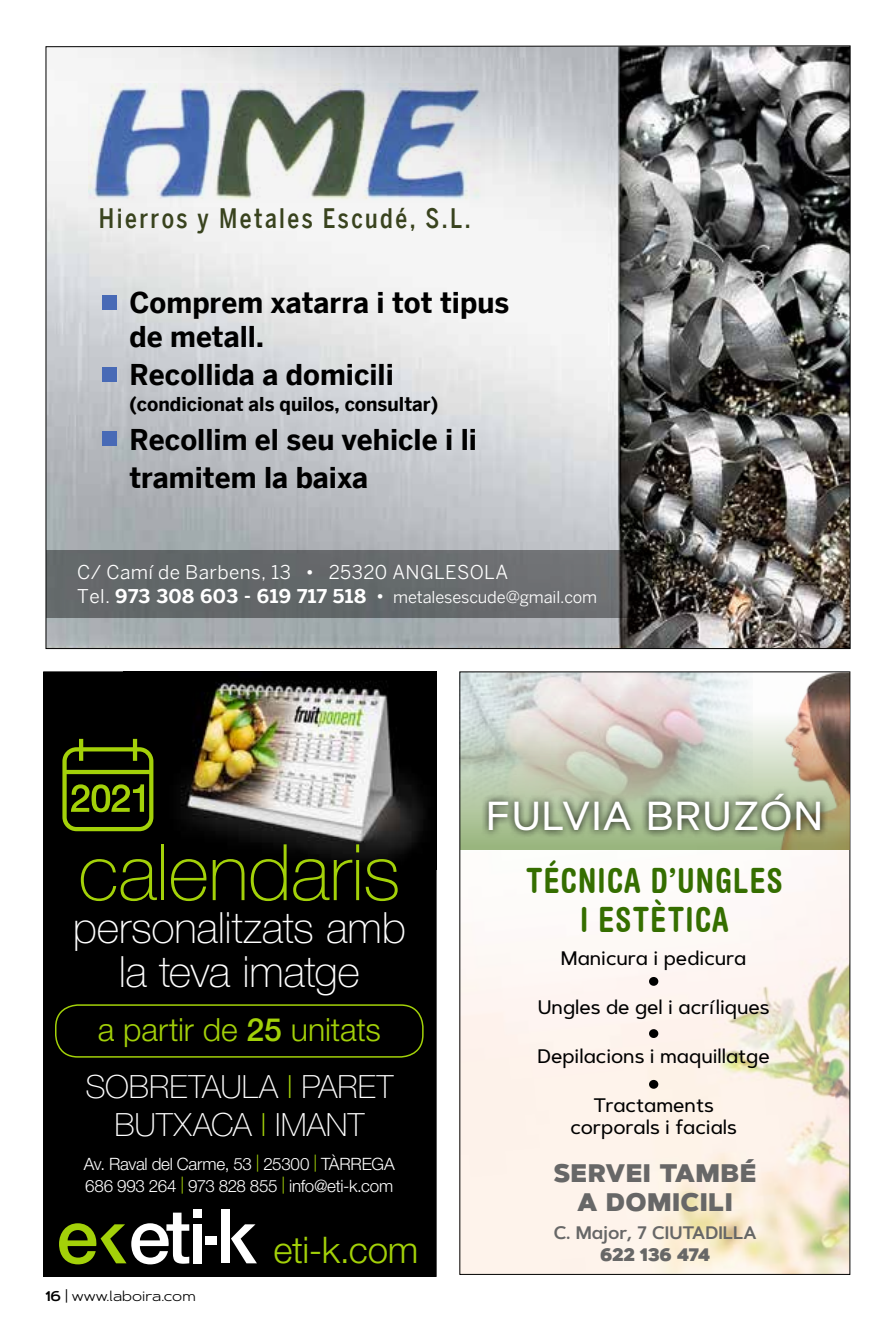
<style>
.page{position:relative;width:896px;height:1333px;background:#fff}
.page>*{position:absolute;margin:0;border:0;box-sizing:border-box;transform-origin:0 0}
.t1{font:100 78px "Helvetica Neue LT Std";letter-spacing:-.01em;color:#a3d109}
.t2{font:100 43.2px/44px "Helvetica Neue LT Std";letter-spacing:-.005em;color:#fff;text-align:center}
.t3{font:500 40.4px "Artegra Sans Alt";letter-spacing:.04em;color:#fff}
.t4{font:300 36.8px "Helvetica Neue LT Std";letter-spacing:-.005em;color:#a3d109}
.t5{font:700 condensed 34.2px/39.4px "Context Rounded Condensed S Si";letter-spacing:.04em;color:#356e00;text-align:center;scale:.93 1}
.t6{font:300 32px/57.4px "Helvetica Neue LT Std";letter-spacing:-.005em;color:#a3d109;text-align:center}
.t7{font:100 32px "Helvetica Neue LT Std";letter-spacing:.005em;color:#fff}
.t8{font:700 28.6px/34.4px "Benton Sans";color:#000}
.t9{font:500 26.8px "Benton Sans Cond";letter-spacing:.1em;color:#39431e;scale:.91 1}
.t10{font:900 25.4px/29px "Artegra Sans Alt";letter-spacing:.04em;color:#676767;text-align:center}
.t11{font:500 19.6px/22.4px "Artegra Sans Alt";color:#000;text-align:center}
.t12{font:700 19.2px "Benton Sans";color:#000}
.t13{font:19px "Benton Sans";letter-spacing:.02em;color:#fff}
.t14{font:600 18px "Artegra Sans Alt";color:#676767}
.t15{font:900 18px "Artegra Sans Alt";letter-spacing:-.015em;color:#676767}
.t16{font:300 17px/22px "Helvetica Neue LT Std";letter-spacing:-.015em;color:#fff}
.t17{font:16.4px "Benton Sans";letter-spacing:-.01em;color:#fff}
.t18{font:14px "Artegra Sans Extended";color:#000}
.s1{font-size:19px}
.s2{font-weight:700;font-size:19px}
.s3{font-weight:500}
.s4{font-weight:100;color:#fff}
.s5{font-weight:100}
.s6{color:#a3d109}
.s7{font-weight:600}
</style>
<div class="page">
<div style="left:44px;top:672px;width:392px;height:604px;background:#000"></div>
<img style="left:124px;top:681px;width:300px;height:179px">
<svg style="left:59px;top:1212px;width:130px;height:52px"></svg>
<div style="left:193px;top:1224px;width:9px;height:39px;background:#fff"></div>
<div style="left:193px;top:1209px;width:9px;height:8px;background:#fff"></div>
<div style="left:205px;top:1235px;width:12px;height:9px;background:#fff"></div>
<svg style="left:231px;top:1224px;width:26px;height:39px"></svg>
<div style="left:221px;top:1209px;width:8px;height:54px;background:#fff"></div>
<svg style="left:62px;top:738px;width:91px;height:93px"></svg>
<div style="left:55px;top:1004px;width:368px;height:53px;border:2px solid #a3d109;border-radius:22px"></div>
<img style="left:461px;top:849px;width:387px;height:423px">
<div style="left:649px;top:976px;width:9px;height:9px;background:#000;border-radius:50%"></div>
<div style="left:649px;top:1029px;width:9px;height:8px;background:#000;border-radius:50%"></div>
<div style="left:649px;top:1079px;width:9px;height:9px;background:#000;border-radius:50%"></div>
<img style="left:459px;top:672px;width:390px;height:177px">
<svg style="left:481px;top:786px;width:347px;height:52px;background:#91a180"></svg>
<svg style="left:45px;top:45px;width:806px;height:604px"></svg>
<img style="left:89px;top:84px;width:396px;height:119px">
<svg style="left:46px;top:550px;width:605px;height:68px;background:#626567"></svg>
<div style="left:102px;top:296px;width:14px;height:14px;background:#486ab6"></div>
<div style="left:102px;top:367px;width:14px;height:14px;background:#486ab6"></div>
<div style="left:102px;top:432px;width:14px;height:14px;background:#486ab6"></div>
<h3 class="t9" style="left:99px;top:202px;width:410px">Hierros y Metales Escudé, S.L.</h3>
<h3 class="t8" style="left:129px;top:284px;width:381px">Comprem xatarra i tot tipus de metall.</h3>
<h3 class="t8" style="left:129px;top:357px;width:266px">Recollida a domicili</h3>
<p class="t12" style="left:129px;top:393px;width:310px">(condicionat als quilos, consultar)</p>
<h3 class="t8" style="left:129px;top:420px;width:349px;line-height:38.2px">Recollim el seu vehicle i li tramitem la baixa</h3>
<p class="t13" style="left:77px;top:560px;width:432px">C/ Camí de Barbens, 13 • 25320 ANGLESOLA</p>
<p class="t17" style="left:77px;top:587px;width:521px"><span class="s1">Tel.</span> <span class="s2">973 308 603 - 619 717 518</span> <span class="s1">•</span> metalesescude@gmail.com</p>
<h1 class="t1" style="left:78px;top:827px;width:324px">calendaris</h1>
<h2 class="t2" style="left:73px;top:905px;width:334px">personalitzats amb la teva imatge</h2>
<h3 class="t6" style="left:85px;top:999px;width:309px">a partir de <span class="s3">25</span> unitats<br><span class="s4">SOBRETAULA</span> <span class="s5">I</span> <span class="s4">PARET</span></h3>
<h3 class="t7" style="left:114px;top:1106px;width:251px">BUTXACA <span class="s6">I</span> IMANT</h3>
<p class="t16" style="left:84px;top:1152px;width:312px">Av. Raval del Carme, 53 <span class="s6">|</span> 25300 <span class="s6">|</span> TÀRREGA<br>686 993 264 <span class="s6">|</span> 973 828 855 <span class="s6">|</span> info@eti-k.com</p>
<p class="t18" style="left:45px;top:1286px;width:152px"><span class="s7">16</span> | www.laboira.com</p>
<h3 class="t4" style="left:273px;top:1227px;width:147px">eti-k.com</h3>
<h3 class="t3" style="left:486px;top:788px;width:337px">FULVIA BRUZÓN</h3>
<h3 class="t5" style="left:526px;top:860px;width:277px">TÉCNICA D’UNGLES<br>I ESTÈTICA</h3>
<p class="t11" style="left:561px;top:947px;width:187px">Manicura i pedicura</p>
<p class="t11" style="left:538px;top:996px;width:233px">Ungles de gel i acríliques</p>
<p class="t11" style="left:537px;top:1045px;width:234px">Depilacions i maquillatge</p>
<p class="t11" style="left:570px;top:1093px;width:168px">Tractaments corporals i facials</p>
<p class="t10" style="left:554px;top:1158px;width:204px">SERVEI TAMBÉ<br>A DOMICILI</p>
<p class="t14" style="left:554px;top:1219px;width:204px">C. Major, 7 CIUTADILLA</p>
<p class="t15" style="left:600px;top:1240px;width:112px">622 136 474</p>
</div>
